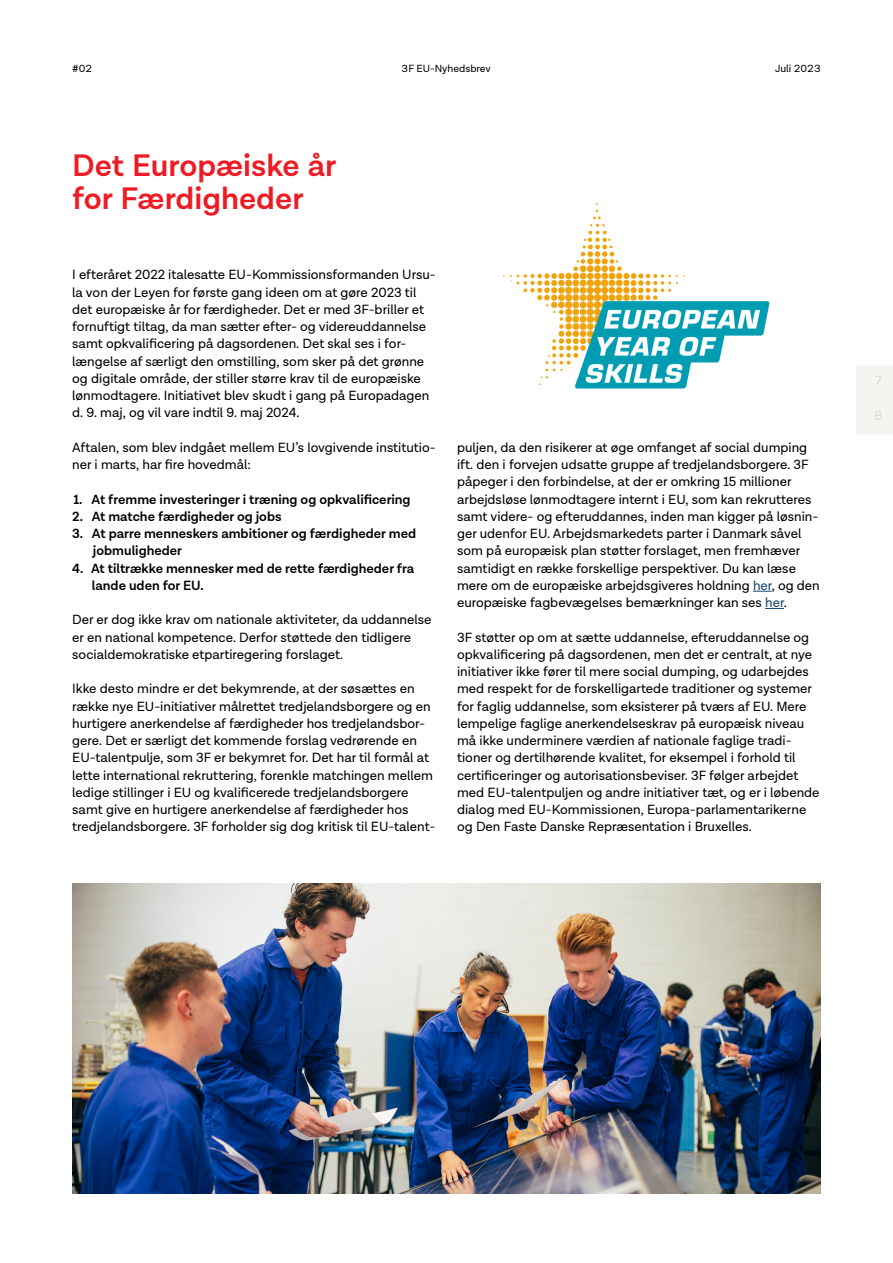
<style>
.page{position:relative;width:893px;height:1263px;background:#fff}
.page>*{position:absolute;margin:0;border:0;box-sizing:border-box;transform-origin:0 0}
.t1{font:600 31.5px/33px "Lota Grotesque";color:#ec1c24}
.t2{font:13.5px/17.2px "Lota Grotesque";color:#000}
.t3{font:600 13.5px/17.2px "Lota Grotesque";color:#000}
.t4{font:13.5px "Lota Grotesque";color:#dcdbd0}
.t5{font:10.5px "Lota Grotesque";color:#000}
.s1{color:#19476e}
</style>
<div class="page">
<svg style="left:753px;top:591px;width:19px;height:1px"></svg>
<svg style="left:765px;top:608px;width:19px;height:1px"></svg>
<img style="left:503px;top:202px;width:267px;height:187px">
<img style="left:72px;top:883px;width:749px;height:310px">
<div style="left:856px;top:366px;width:37px;height:34px;background:#f5f4f1"></div>
<div style="left:856px;top:400px;width:37px;height:35px;background:#f5f4f1"></div>
<p class="t5" style="left:72px;top:63px;width:22px">#02</p>
<p class="t5" style="left:402px;top:63px;width:91px">3F EU-Nyhedsbrev</p>
<p class="t5" style="left:775px;top:63px;width:47px">Juli 2023</p>
<h1 class="t1" style="left:72px;top:150px;width:266px">Det Europæiske år for Færdigheder</h1>
<p class="t2" style="left:72px;top:266px;width:365px">I efteråret 2022 italesatte EU-Kommissionsformanden Ursu&shy;la von der Leyen for første gang ideen om at gøre 2023 til det europæiske år for færdigheder. Det er med 3F-briller et fornuftigt tiltag, da man sætter efter- og videreuddannelse samt opkvalificering på dagsordenen. Det skal ses i for&shy;længelse af særligt den omstilling, som sker på det grønne og digitale område, der stiller større krav til de europæiske lønmodtagere. Initiativet blev skudt i gang på Europadagen d. 9. maj, og vil vare indtil 9. maj 2024.</p>
<p class="t2" style="left:72px;top:439px;width:365px">Aftalen, som blev indgået mellem EU’s lovgivende institutio&shy;ner i marts, har fire hovedmål:</p>
<p class="t3" style="left:73px;top:491px;width:339px">1. At fremme investeringer i træning og opkvalificering</p>
<p class="t3" style="left:72px;top:508px;width:211px">2. At matche færdigheder og jobs</p>
<p class="t3" style="left:93px;top:525px;width:325px;text-indent:-21px">3. At parre menneskers ambitioner og færdigheder med jobmuligheder</p>
<p class="t3" style="left:92px;top:560px;width:324px;text-indent:-19px">4. At tiltrække mennesker med de rette færdigheder fra lande uden for EU.</p>
<p class="t2" style="left:72px;top:612px;width:361px">Der er dog ikke krav om nationale aktiviteter, da uddannelse er en national kompetence. Derfor støttede den tidligere socialdemokratiske etpartiregering forslaget.</p>
<p class="t2" style="left:72px;top:681px;width:364px">Ikke desto mindre er det bekymrende, at der søsættes en række nye EU-initiativer målrettet tredjelandsborgere og en hurtigere anerkendelse af færdigheder hos tredjelandsbor&shy;gere. Det er særligt det kommende forslag vedrørende en EU-talentpulje, som 3F er bekymret for. Det har til formål at lette international rekruttering, forenkle matchingen mellem ledige stillinger i EU og kvalificerede tredjelandsborgere samt give en hurtigere anerkendelse af færdigheder hos tredjelandsborgere. 3F forholder sig dog kritisk til EU-talent-</p>
<p class="t2" style="left:457px;top:439px;width:364px">puljen, da den risikerer at øge omfanget af social dumping ift. den i forvejen udsatte gruppe af tredjelandsborgere. 3F påpeger i den forbindelse, at der er omkring 15 millioner arbejdsløse lønmodtagere internt i EU, som kan rekrutteres samt videre- og efteruddannes, inden man kigger på løsnin&shy;ger udenfor EU. Arbejdsmarkedets parter i Danmark såvel som på europæisk plan støtter forslaget, men fremhæver samtidigt en række forskellige perspektiver. Du kan læse mere om de europæiske arbejdsgiveres holdning <span class="s1">her</span>, og den europæiske fagbevægelses bemærkninger kan ses <span class="s1">her</span>.</p>
<p class="t2" style="left:457px;top:629px;width:364px">3F støtter op om at sætte uddannelse, efteruddannelse og opkvalificering på dagsordenen, men det er centralt, at nye initiativer ikke fører til mere social dumping, og udarbejdes med respekt for de forskelligartede traditioner og systemer for faglig uddannelse, som eksisterer på tværs af EU. Mere lempelige faglige anerkendelseskrav på europæisk niveau må ikke underminere værdien af nationale faglige tradi&shy;tioner og dertilhørende kvalitet, for eksempel i forhold til certificeringer og autorisationsbeviser. 3F følger arbejdet med EU-talentpuljen og andre initiativer tæt, og er i løbende dialog med EU-Kommissionen, Europa-parlamentarikerne og Den Faste Danske Repræsentation i Bruxelles.</p>
<p class="t4" style="left:874px;top:373px;width:10px">7</p>
<p class="t4" style="left:874px;top:408px;width:10px">8</p>
</div>
